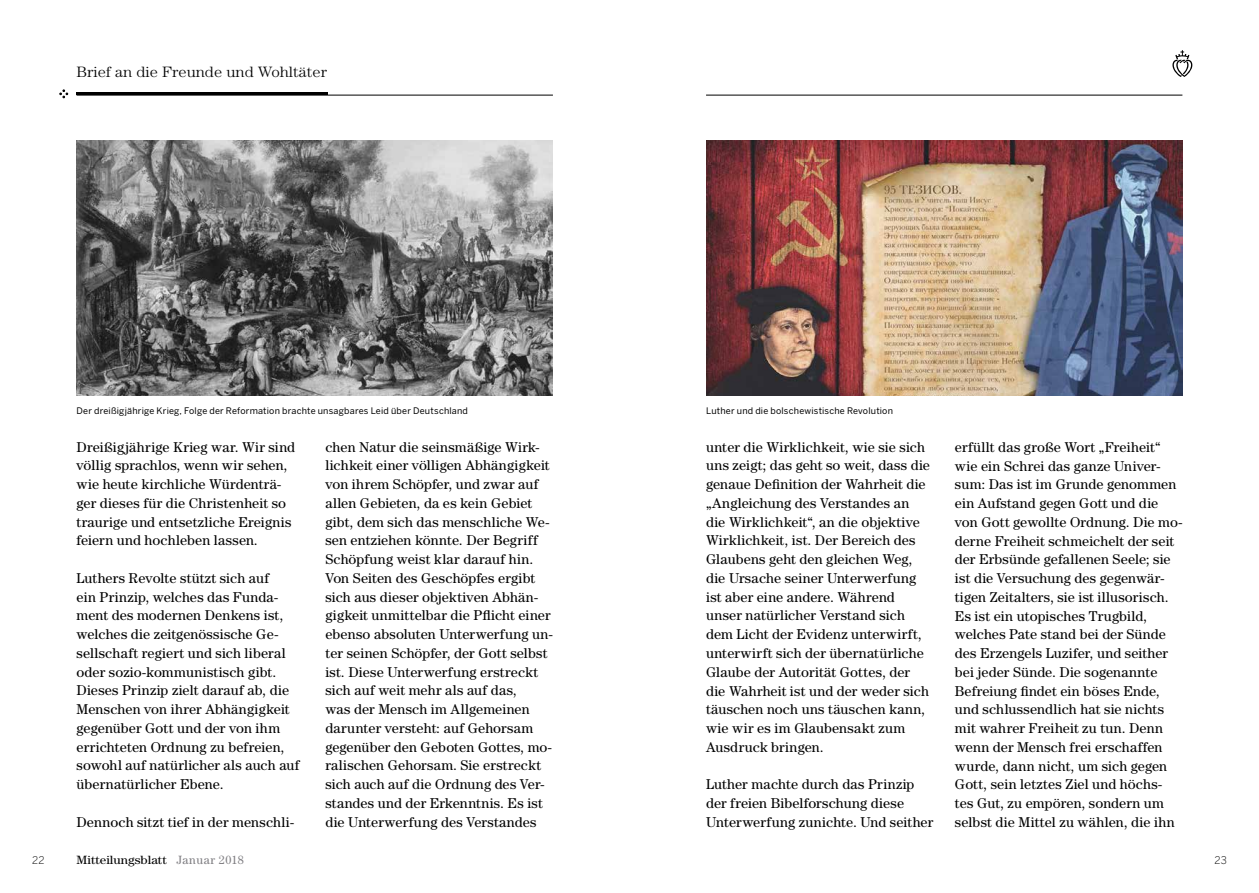
<style>
.page{position:relative;width:1259px;height:893px;background:#fff}
.page>*{position:absolute;margin:0;border:0;box-sizing:border-box;transform-origin:0 0}
.t1{font:300 15px "Century Std";color:#000;scale:1.09 1}
.t2{font:14.25px/18.8px "Century Std";letter-spacing:.01em;color:#000}
.t3{font:12px "Century Std";color:#000;scale:1.09 1}
.t4{font:300 10.5px "Benton Sans";color:#000}
.t5{font:9px "Benton Sans";letter-spacing:.02em;color:#000}
.s1{color:#807f83}
</style>
<div class="page">
<svg style="left:60px;top:90px;width:8px;height:8px"></svg>
<hr style="left:77px;top:95px;width:476px;height:1px;background:#000">
<hr style="left:706px;top:95px;width:476px;height:1px;background:#000">
<svg style="left:1172px;top:50px;width:20px;height:27px"></svg>
<img style="left:706px;top:141px;width:476px;height:254px">
<img style="left:77px;top:141px;width:476px;height:254px">
<hr style="left:77px;top:93px;width:250px;height:2px;background:#000">
<p class="t1" style="left:77px;top:63px;width:231px">Brief an die Freunde und Wohltäter</p>
<p class="t5" style="left:77px;top:405px;width:393px">Der dreißigjährige Krieg, Folge der Reformation brachte unsagbares Leid über Deutschland</p>
<p class="t5" style="left:706px;top:405px;width:188px">Luther und die bolschewistische Revolution</p>
<p class="t2" style="left:77px;top:437px;width:220px">Dreißigjährige Krieg war. Wir sind völlig sprachlos, wenn wir sehen, wie heute kirchliche Würdenträ&shy;ger dieses für die Christenheit so traurige und entsetzliche Ereignis feiern und hochleben lassen.</p>
<p class="t2" style="left:77px;top:568px;width:225px">Luthers Revolte stützt sich auf<br>ein Prinzip, welches das Funda&shy;ment des modernen Denkens ist, welches die zeitgenössische Ge&shy;sellschaft regiert und sich liberal oder sozio-kommunistisch gibt.<br>Dieses Prinzip zielt darauf ab, die<br>Menschen von ihrer Abhängigkeit gegenüber Gott und der von ihm errichteten Ordnung zu befreien, sowohl auf natürlicher als auch auf übernatürlicher Ebene.</p>
<p class="t2" style="left:77px;top:812px;width:219px">Dennoch sitzt tief in der menschli-</p>
<p class="t2" style="left:325px;top:437px;width:229px">chen Natur die seinsmäßige Wirk&shy;lichkeit einer völligen Abhängigkeit von ihrem Schöpfer, und zwar auf allen Gebieten, da es kein Gebiet gibt, dem sich das menschliche We&shy;sen entziehen könnte. Der Begriff Schöpfung weist klar darauf hin.<br>Von Seiten des Geschöpfes ergibt sich aus dieser objektiven Abhän&shy;gigkeit unmittelbar die Pflicht einer ebenso absoluten Unterwerfung un&shy;ter seinen Schöpfer, der Gott selbst ist. Diese Unterwerfung erstreckt sich auf weit mehr als auf das,<br>was der Mensch im Allgemeinen darunter versteht: auf Gehorsam gegenüber den Geboten Gottes, mo&shy;ralischen Gehorsam. Sie erstreckt sich auch auf die Ordnung des Ver&shy;standes und der Erkenntnis. Es ist die Unterwerfung des Verstandes</p>
<p class="t2" style="left:706px;top:437px;width:225px">unter die Wirklichkeit, wie sie sich uns zeigt; das geht so weit, dass die genaue Definition der Wahrheit die „Angleichung des Verstandes an die Wirklichkeit“, an die objektive<br>Wirklichkeit, ist. Der Bereich des<br>Glaubens geht den gleichen Weg, die Ursache seiner Unterwerfung ist aber eine andere. Während unser natürlicher Verstand sich dem Licht der Evidenz unterwirft, unterwirft sich der übernatürliche<br>Glaube der Autorität Gottes, der die Wahrheit ist und der weder sich täuschen noch uns täuschen kann, wie wir es im Glaubensakt zum<br>Ausdruck bringen.</p>
<p class="t2" style="left:706px;top:775px;width:229px">Luther machte durch das Prinzip der freien Bibelforschung diese<br>Unterwerfung zunichte. Und seither</p>
<p class="t2" style="left:955px;top:437px;width:229px">erfüllt das große Wort „Freiheit“ wie ein Schrei das ganze Univer&shy;sum: Das ist im Grunde genommen ein Aufstand gegen Gott und die von Gott gewollte Ordnung. Die mo&shy;derne Freiheit schmeichelt der seit der Erbsünde gefallenen Seele; sie ist die Versuchung des gegenwär&shy;tigen Zeitalters, sie ist illusorisch.<br>Es ist ein utopisches Trugbild, welches Pate stand bei der Sünde des Erzengels Luzifer, und seither bei jeder Sünde. Die sogenannte Befreiung findet ein böses Ende, und schlussendlich hat sie nichts mit wahrer Freiheit zu tun. Denn wenn der Mensch frei erschaffen wurde, dann nicht, um sich gegen Gott, sein letztes Ziel und höchs&shy;tes Gut, zu empören, sondern um selbst die Mittel zu wählen, die ihn</p>
<p class="t4" style="left:32px;top:854px;width:14px">22</p>
<p class="t3" style="left:77px;top:853px;width:155px">Mitteilungsblatt <span class="s1">Januar 2018</span></p>
<p class="t4" style="left:1214px;top:854px;width:14px">23</p>
</div>
